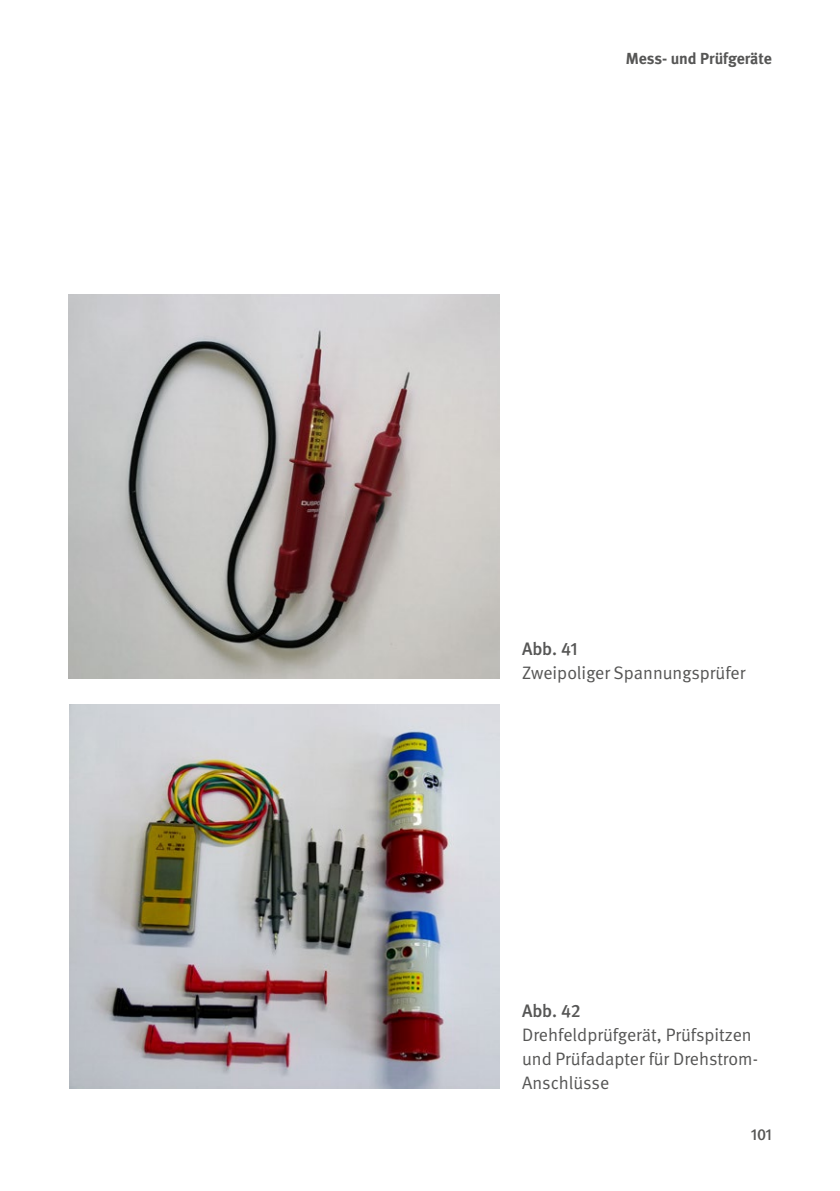
<style>
.page{position:relative;width:840px;height:1191px;background:#fff}
.page>*{position:absolute;margin:0;border:0;box-sizing:border-box;transform-origin:0 0}
.t1{font:18px/24px "DGUV Meta";color:#565655}
.t2{font:500 18px "DGUV Meta";letter-spacing:-.01em;color:#565655}
.t3{font:700 16px "DGUV Meta";letter-spacing:-.005em;color:#565655}
.t4{font:500 16px "DGUV Meta";color:#565655}
</style>
<div class="page">
<img style="left:69px;top:294px;width:430px;height:384px">
<img style="left:69px;top:704px;width:430px;height:384px">
<p class="t3" style="left:625px;top:49px;width:147px">Mess- und Prüfgeräte</p>
<p class="t2" style="left:522px;top:638px;width:57px">Abb. 41</p>
<p class="t1" style="left:522px;top:661px;width:225px">Zweipoliger Spannungsprüfer</p>
<p class="t2" style="left:522px;top:1000px;width:60px">Abb. 42</p>
<p class="t1" style="left:522px;top:1023px;width:237px">Drehfeldprüfgerät, Prüfspitzen und Prüfadapter für Drehstrom-<br>Anschlüsse</p>
<p class="t4" style="left:750px;top:1124px;width:23px">101</p>
</div>
